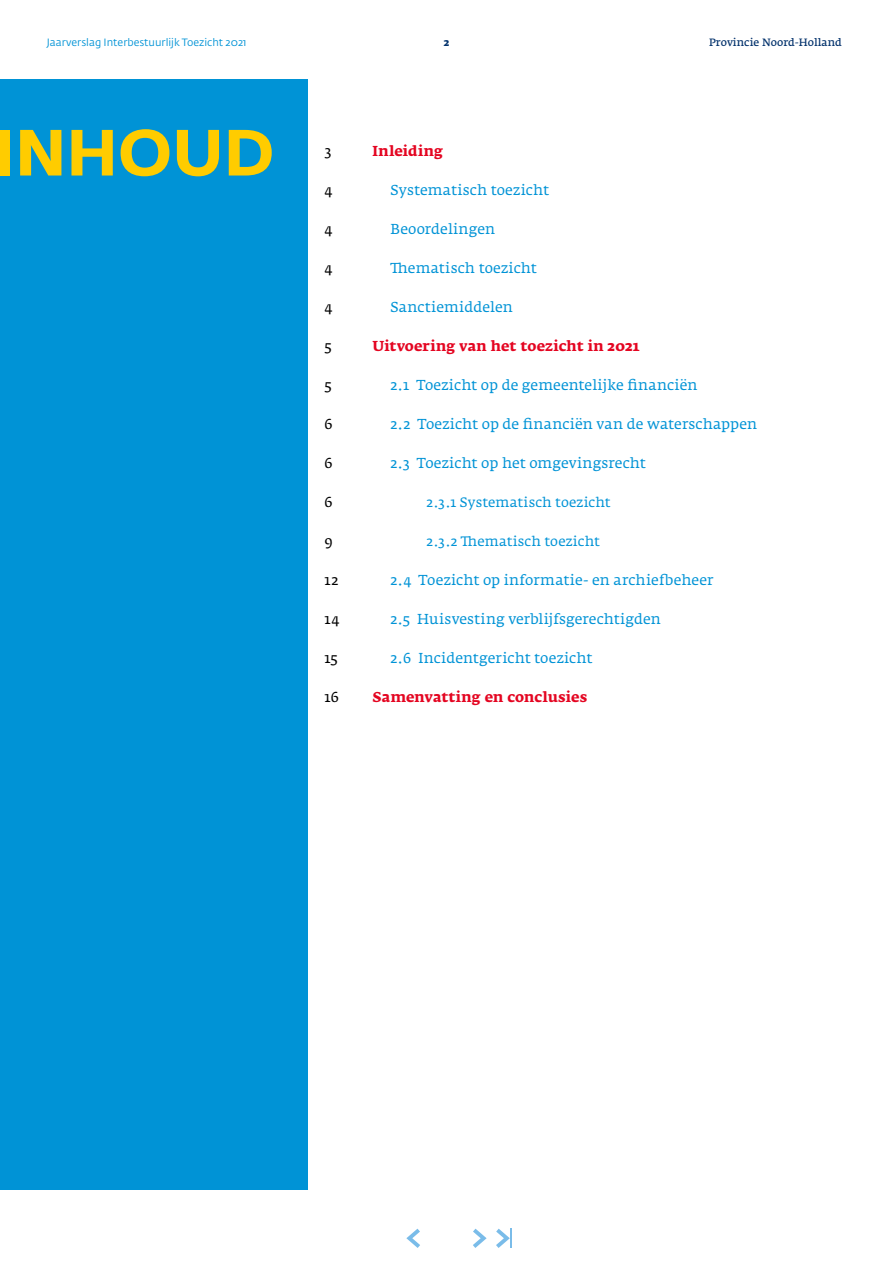
<style>
.page{position:relative;width:893px;height:1263px;background:#fff}
.page>*{position:absolute;margin:0;border:0;box-sizing:border-box;transform-origin:0 0}
.t1{font:700 64.5px "Fedra Sans Std";color:#fc0}
.t2{font:14.25px "Fedra Serif A Std";letter-spacing:.005em;color:#0093d6}
.t3{font:700 14.25px "Fedra Serif A Std";letter-spacing:.01em;color:#e40521}
.t4{font:14.25px "Fedra Serif A Std";letter-spacing:.02em;color:#000}
.t5{font:13.5px "Fedra Serif A Std";letter-spacing:.015em;color:#0093d6}
.t6{font:10.5px "Fedra Sans Std";color:#0093d6}
.t7{font:600 10.5px "Fedra Serif A Std";color:#03326c}
.t8{font:700 10.5px "Fedra Serif A Std";color:#03326c}
</style>
<div class="page">
<div style="left:0;top:79px;width:308px;height:1111px;background:#0093d6"></div>
<svg style="left:406px;top:1229px;width:14px;height:19px"></svg>
<svg style="left:473px;top:1229px;width:14px;height:19px"></svg>
<svg style="left:496px;top:1229px;width:16px;height:19px"></svg>
<p class="t6" style="left:47px;top:36px;width:201px">Jaarverslag Interbestuurlijk Toezicht 2021</p>
<p class="t8" style="left:444px;top:36px;width:7px">2</p>
<p class="t7" style="left:709px;top:36px;width:134px">Provincie Noord-Holland</p>
<h1 class="t1" style="left:-6px;top:111px;width:282px">INHOUD</h1>
<p class="t4" style="left:325px;top:143px;width:9px">3</p>
<p class="t3" style="left:373px;top:143px;width:72px">Inleiding</p>
<p class="t4" style="left:325px;top:182px;width:9px">4</p>
<p class="t2" style="left:390px;top:182px;width:160px">Systematisch toezicht</p>
<p class="t4" style="left:325px;top:221px;width:9px">4</p>
<p class="t2" style="left:390px;top:221px;width:106px">Beoordelingen</p>
<p class="t4" style="left:325px;top:260px;width:9px">4</p>
<p class="t2" style="left:390px;top:260px;width:148px">Thematisch toezicht</p>
<p class="t4" style="left:325px;top:299px;width:9px">4</p>
<p class="t2" style="left:390px;top:299px;width:124px">Sanctiemiddelen</p>
<p class="t4" style="left:325px;top:338px;width:9px">5</p>
<p class="t3" style="left:373px;top:338px;width:269px">Uitvoering van het toezicht in 2021</p>
<p class="t4" style="left:325px;top:377px;width:9px">5</p>
<p class="t2" style="left:390px;top:377px;width:308px">2.1 Toezicht op de gemeentelijke financiën</p>
<p class="t4" style="left:325px;top:416px;width:10px">6</p>
<p class="t2" style="left:390px;top:416px;width:368px">2.2 Toezicht op de financiën van de waterschappen</p>
<p class="t4" style="left:325px;top:455px;width:10px">6</p>
<p class="t2" style="left:390px;top:455px;width:257px">2.3 Toezicht op het omgevingsrecht</p>
<p class="t4" style="left:325px;top:494px;width:10px">6</p>
<p class="t5" style="left:427px;top:494px;width:185px">2.3.1 Systematisch toezicht</p>
<p class="t4" style="left:325px;top:533px;width:10px">9</p>
<p class="t5" style="left:427px;top:533px;width:175px">2.3.2 Thematisch toezicht</p>
<p class="t4" style="left:325px;top:572px;width:15px">12</p>
<p class="t2" style="left:390px;top:572px;width:324px">2.4 Toezicht op informatie- en archiefbeheer</p>
<p class="t4" style="left:325px;top:611px;width:16px">14</p>
<p class="t2" style="left:390px;top:611px;width:272px">2.5 Huisvesting verblijfsgerechtigden</p>
<p class="t4" style="left:325px;top:650px;width:15px">15</p>
<p class="t2" style="left:390px;top:650px;width:203px">2.6 Incidentgericht toezicht</p>
<p class="t4" style="left:325px;top:689px;width:16px">16</p>
<p class="t3" style="left:373px;top:689px;width:216px">Samenvatting en conclusies</p>
</div>
